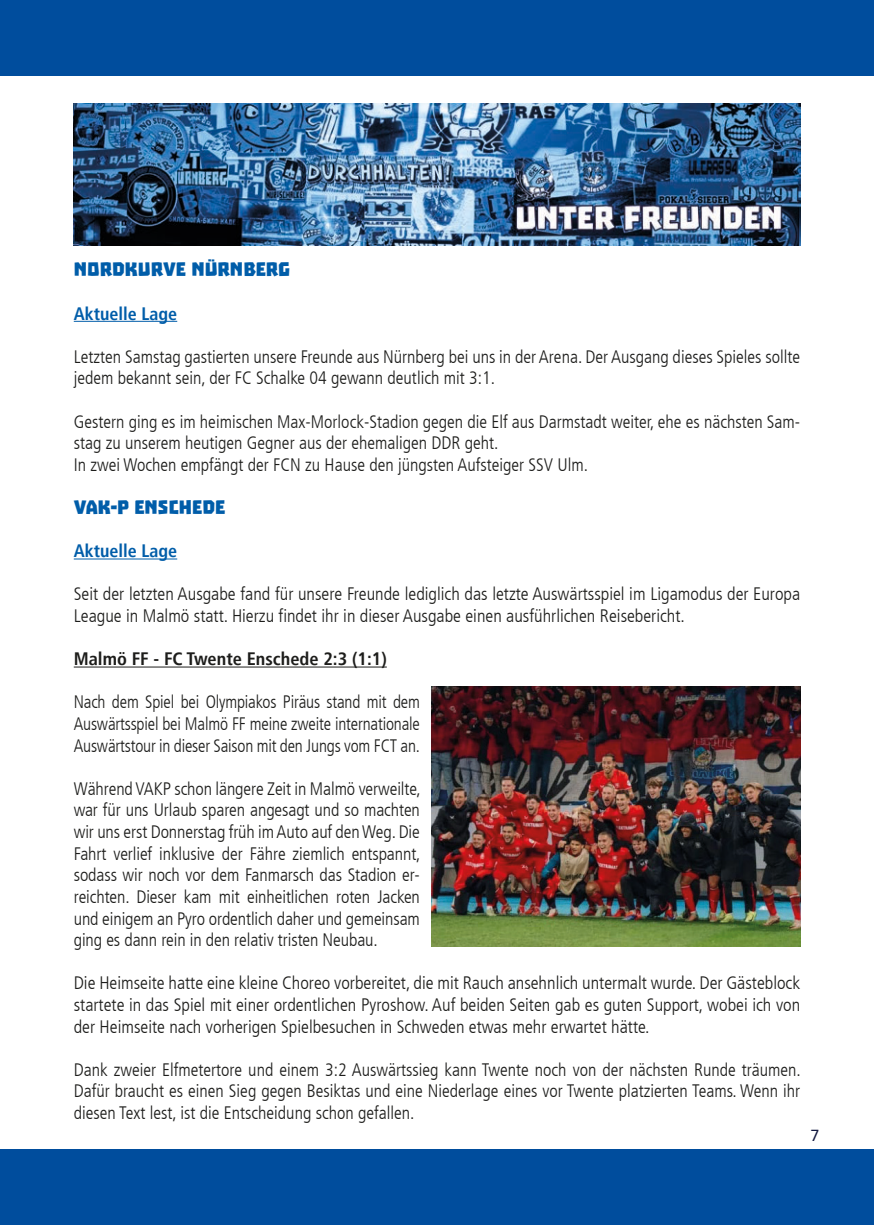
<style>
.page{position:relative;width:874px;height:1225px;background:#fff}
.page>*{position:absolute;margin:0;border:0;box-sizing:border-box;transform-origin:0 0}
._02_Headline_Rubriken{font:22px "Troika";color:#005da9}
._01_Fliestext{font:300 condensed 18px/21.6px "Frutiger LT";color:#1d1d1b}
._01_Fliestext-2{font:300 condensed 18px/21.6px "Frutiger LT";color:#1d1d1b;text-align:justify;scale:.96 1}
._01_Fliestext-3{font:700 condensed 18px "Frutiger LT";color:#1d1d1b}
._03_Subheadline_Rubriken{font:700 condensed 18px "Frutiger LT";color:#005da9}
.t1{font:16px "Steinem";color:#131940}
</style>
<div class="page">
<hr style="left:74px;top:321px;width:103px;height:1px;background:#005da9">
<hr style="left:74px;top:558px;width:103px;height:1px;background:#005da9">
<hr style="left:74px;top:666px;width:312px;height:1px;background:#1d1d1b">
<img style="left:74px;top:103px;width:725px;height:143px">
<img style="left:431px;top:687px;width:368px;height:259px">
<div style="left:0;top:1149px;width:17px;height:76px;background:#004d9d"></div>
<div style="left:17px;top:0;width:856px;height:75px;background:#004d9d"></div>
<div style="left:17px;top:1149px;width:856px;height:75px;background:#004d9d"></div>
<div style="left:0;top:0;width:17px;height:75px;background:#004d9d"></div>
<p class="_02_Headline_Rubriken" style="left:74px;top:257px;width:218px">NORDKURVE NÜRNBERG</p>
<p class="_03_Subheadline_Rubriken" style="left:74px;top:302px;width:105px">Aktuelle Lage</p>
<p class="_01_Fliestext" style="left:74px;top:346px;width:727px">Letzten Samstag gastierten unsere Freunde aus Nürnberg bei uns in der Arena. Der Ausgang dieses Spieles sollte jedem bekannt sein, der FC Schalke 04 gewann deutlich mit 3:1.</p>
<p class="_01_Fliestext" style="left:74px;top:411px;width:727px">Gestern ging es im heimischen Max-Morlock-Stadion gegen die Elf aus Darmstadt weiter, ehe es nächsten Sam&shy;stag zu unserem heutigen Gegner aus der ehemaligen DDR geht.</p>
<p class="_01_Fliestext" style="left:74px;top:454px;width:515px">In zwei Wochen empfängt der FCN zu Hause den jüngsten Aufsteiger SSV Ulm.</p>
<p class="_02_Headline_Rubriken" style="left:74px;top:495px;width:153px">VAK-P ENSCHEDE</p>
<p class="_03_Subheadline_Rubriken" style="left:74px;top:540px;width:105px">Aktuelle Lage</p>
<p class="_01_Fliestext" style="left:74px;top:583px;width:727px">Seit der letzten Ausgabe fand für unsere Freunde lediglich das letzte Auswärtsspiel im Ligamodus der Europa<br>League in Malmö statt. Hierzu findet ihr in dieser Ausgabe einen ausführlichen Reisebericht.</p>
<p class="_01_Fliestext-3" style="left:74px;top:648px;width:314px">Malmö FF - FC Twente Enschede 2:3 (1:1)</p>
<p class="_01_Fliestext-2" style="left:74px;top:691px;width:362px">Nach dem Spiel bei Olympiakos Piräus stand mit dem Auswärtsspiel bei Malmö FF meine zweite internationale Auswärtstour in dieser Saison mit den Jungs vom FCT an.</p>
<p class="_01_Fliestext" style="left:74px;top:778px;width:348px;text-align:justify">Während VAKP schon längere Zeit in Malmö verweilte, war für uns Urlaub sparen angesagt und so machten wir uns erst Donnerstag früh im Auto auf den Weg. Die Fahrt verlief inklusive der Fähre ziemlich entspannt, sodass wir noch vor dem Fanmarsch das Stadion er&shy;reichten. Dieser kam mit einheitlichen roten Jacken und einigem an Pyro ordentlich daher und gemeinsam ging es dann rein in den relativ tristen Neubau.</p>
<p class="_01_Fliestext" style="left:74px;top:972px;width:727px;text-align:justify">Die Heimseite hatte eine kleine Choreo vorbereitet, die mit Rauch ansehnlich untermalt wurde. Der Gästeblock startete in das Spiel mit einer ordentlichen Pyroshow. Auf beiden Seiten gab es guten Support, wobei ich von der Heimseite nach vorherigen Spielbesuchen in Schweden etwas mehr erwartet hätte.</p>
<p class="_01_Fliestext" style="left:74px;top:1059px;width:728px;text-align:justify">Dank zweier Elfmetertore und einem 3:2 Auswärtssieg kann Twente noch von der nächsten Runde träumen.<br>Dafür braucht es einen Sieg gegen Besiktas und eine Niederlage eines vor Twente platzierten Teams. Wenn ihr diesen Text lest, ist die Entscheidung schon gefallen.</p>
<p class="t1" style="left:810px;top:1126px;width:10px">7</p>
</div>
